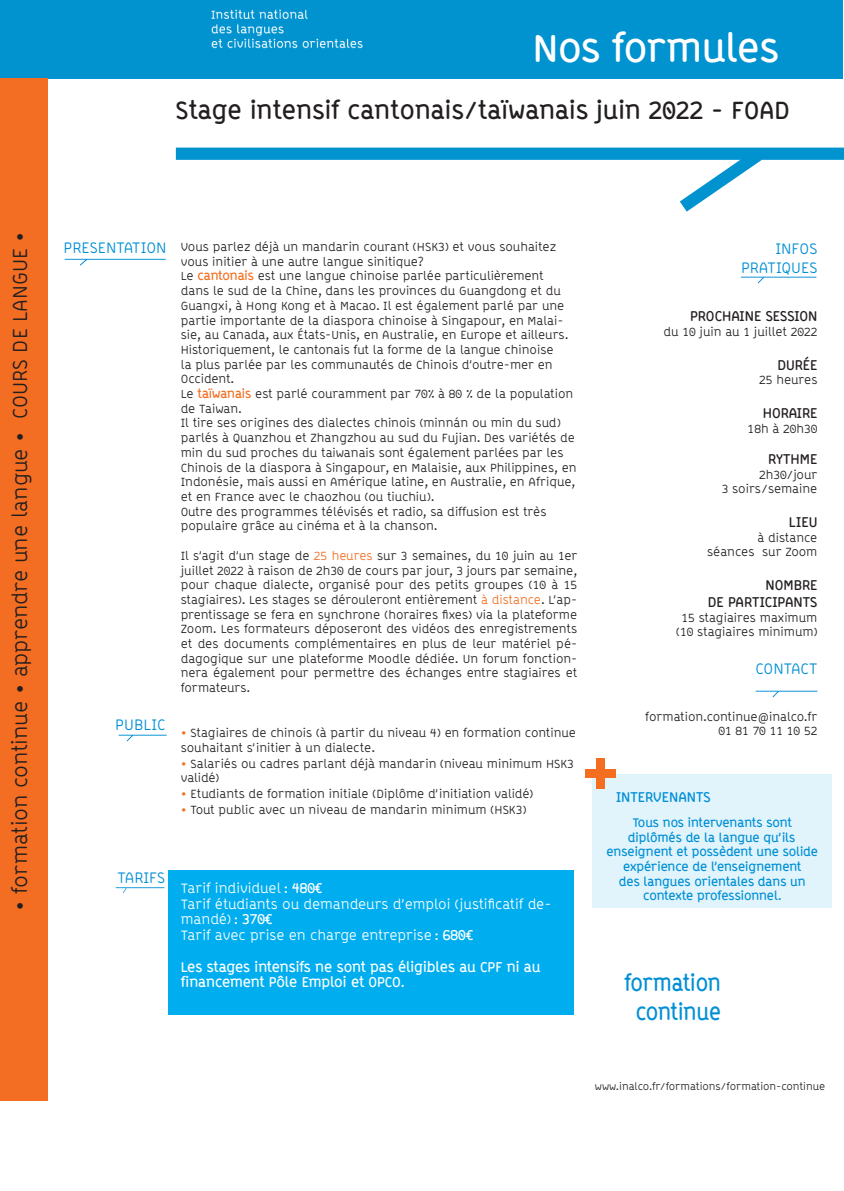
<style>
.page{position:relative;width:844px;height:1191px;background:#fff}
.page>*{position:absolute;margin:0;border:0;box-sizing:border-box;transform-origin:0 0}
.TITRAGE_DU_SÉMINAIRE{font:700 38.5px "ABB Line";color:#fff}
.TITRAGE_DU_SÉMINAIRE-2{font:700 24.5px "ABB Line";letter-spacing:.01em;color:#231f20}
.TITRAGE_DU_SÉMINAIRE-3{font:700 22.4px "ABB Line";letter-spacing:-.01em;color:#008fd5;scale:.91 1}
.t1{font:21px "ABB Line";color:#231f20}
.GAUCHE_-_OBJECTIFS{font:15.75px "ABB Line";color:#008fd5}
.DROITE_-_CONTACT__TA{font:15.75px/18.9px "ABB Line";color:#008fd5;text-align:right}
.TEXTE_COURANT_AVEC_R{font:14px/15.8px "ABB Line";color:#fff}
.TEXTE_COURANT_AVEC_R-2{font:700 14px/15.8px "ABB Line";color:#fff}
.TEXTE_COURANT{font:700 14px/16.8px "ABB Line";color:#231f20;text-align:right}
.TEXTE_COURANT_AVEC_R-3{font:700 14px "ABB Line";color:#008fd5}
.TEXTE_COURANT_AVEC_R-4{font:12.25px/14.7px "ABB Line";color:#231f20}
.TEXTE_COURANT-2{font:12.25px "ABB Line";color:#231f20}
.TITRE_INTERVENANT{font:700 12.25px/14.7px "ABB Line";color:#008fd5;text-align:center}
.TEXTE_COURANT-3{font:10.5px "ABB Line";color:#231f20}
.s1{font-weight:700;color:#f36e21}
.s2{color:#f36e21}
.s3{color:#f36e22}
.s4{font-weight:700}
</style>
<div class="page">
<div style="left:168px;top:870px;width:405px;height:144px;background:#00aeef"></div>
<div style="left:592px;top:774px;width:240px;height:133px;background:#e1f4fc"></div>
<svg style="left:755px;top:690px;width:62px;height:7px"></svg>
<div style="left:596px;top:758px;width:8px;height:31px;background:#f36e21"></div>
<div style="left:585px;top:769px;width:31px;height:9px;background:#f36e21"></div>
<svg style="left:741px;top:277px;width:75px;height:6px"></svg>
<svg style="left:118px;top:734px;width:49px;height:7px"></svg>
<div style="left:0;top:0;width:841px;height:79px;background:#0093d0"></div>
<img style="left:211px;top:9px;width:152px;height:40px">
<div style="left:176px;top:148px;width:667px;height:12px;background:#0093d0"></div>
<svg style="left:666px;top:147px;width:108px;height:65px"></svg>
<div style="left:0;top:79px;width:48px;height:1022px;background:#f36e22"></div>
<svg style="left:116px;top:887px;width:48px;height:6px"></svg>
<svg style="left:65px;top:259px;width:101px;height:6px"></svg>
<p class="TITRAGE_DU_SÉMINAIRE" style="left:532px;top:26px;width:248px">Nos formules</p>
<p class="TITRAGE_DU_SÉMINAIRE-2" style="left:176px;top:95px;width:615px">Stage intensif cantonais/taïwanais juin 2022 - FOAD</p>
<p class="t1" style="left:8px;top:910px;width:681px;rotate:-90deg">• formation continue • apprendre une langue • COURS DE LANGUE •</p>
<p class="GAUCHE_-_OBJECTIFS" style="left:64px;top:239px;width:104px">PRESENTATION</p>
<p class="GAUCHE_-_OBJECTIFS" style="left:115px;top:716px;width:52px">PUBLIC</p>
<p class="TEXTE_COURANT_AVEC_R-4" style="left:181px;top:239px;width:377px">Vous parlez déjà un mandarin courant (HSK3) et vous souhaitez vous initier à une autre langue sinitique?</p>
<p class="TEXTE_COURANT_AVEC_R-4" style="left:181px;top:269px;width:389px">Le <span class="s1">cantonais</span> est une langue chinoise parlée particulièrement dans le sud de la Chine, dans les provinces du Guangdong et du Guangxi, à Hong Kong et à Macao. Il est également parlé par une partie importante de la diaspora chinoise à Singapour, en Malai&shy;sie, au Canada, aux États-Unis, en Australie, en Europe et ailleurs.<br>Historiquement, le cantonais fut la forme de la langue chinoise<br>la plus parlée par les communautés de Chinois d’outre-mer en Occident.</p>
<p class="TEXTE_COURANT_AVEC_R-4" style="left:181px;top:386px;width:394px">Le <span class="s1">taïwanais</span> est parlé couramment par 70% à 80 % de la population de Taiwan.</p>
<p class="TEXTE_COURANT_AVEC_R-4" style="left:181px;top:416px;width:397px">Il tire ses origines des dialectes chinois (minnán ou min du sud) parlés à Quanzhou et Zhangzhou au sud du Fujian. Des variétés de min du sud proches du taiwanais sont également parlées par les Chinois de la diaspora à Singapour, en Malaisie, aux Philippines, en Indonésie, mais aussi en Amérique latine, en Australie, en Afrique, et en France avec le chaozhou (ou tiuchiu).</p>
<p class="TEXTE_COURANT_AVEC_R-4" style="left:181px;top:504px;width:367px">Outre des programmes télévisés et radio, sa diffusion est très populaire grâce au cinéma et à la chanson.</p>
<p class="TEXTE_COURANT_AVEC_R-4" style="left:181px;top:548px;width:398px;text-align:justify">Il s’agit d’un stage de <span class="s2">25 heures</span> sur 3 semaines, du 10 juin au 1er juillet 2022 à raison de 2h30 de cours par jour, 3 jours par semaine, pour chaque dialecte, organisé pour des petits groupes (10 à 15 stagiaires). Les stages se dérouleront entièrement <span class="s2">à distance</span>. L’ap&shy;prentissage se fera en synchrone (horaires fixes) via la plateforme Zoom. Les formateurs déposeront des vidéos des enregistrements et des documents complémentaires en plus de leur matériel pé&shy;dagogique sur une plateforme Moodle dédiée. Un forum fonction&shy;nera également pour permettre des échanges entre stagiaires et formateurs.</p>
<p class="TEXTE_COURANT_AVEC_R-4" style="left:181px;top:726px;width:396px"><span class="s3">•</span> Stagiaires de chinois (à partir du niveau 4) en formation continue souhaitant s’initier à un dialecte.</p>
<p class="TEXTE_COURANT_AVEC_R-4" style="left:181px;top:756px;width:394px"><span class="s3">•</span> Salariés ou cadres parlant déjà mandarin (niveau minimum HSK3 validé)</p>
<p class="TEXTE_COURANT_AVEC_R-4" style="left:181px;top:786px;width:354px"><span class="s3">•</span> Etudiants de formation initiale (Diplôme d’initiation validé)</p>
<p class="TEXTE_COURANT_AVEC_R-4" style="left:181px;top:802px;width:347px"><span class="s3">•</span> Tout public avec un niveau de mandarin minimum (HSK3)</p>
<p class="GAUCHE_-_OBJECTIFS" style="left:118px;top:868px;width:49px">TARIFS</p>
<p class="TEXTE_COURANT_AVEC_R" style="left:181px;top:880px;width:143px">Tarif individuel : <span class="s4">480€</span></p>
<p class="TEXTE_COURANT_AVEC_R" style="left:181px;top:896px;width:372px">Tarif étudiants ou demandeurs d’emploi (justificatif de&shy;mandé) : <span class="s4">370€</span></p>
<p class="TEXTE_COURANT_AVEC_R" style="left:181px;top:927px;width:294px">Tarif avec prise en charge entreprise : <span class="s4">680€</span></p>
<p class="TEXTE_COURANT_AVEC_R-2" style="left:181px;top:958px;width:361px">Les stages intensifs ne sont pas éligibles au CPF ni au financement Pôle Emploi et OPCO.</p>
<p class="DROITE_-_CONTACT__TA" style="left:740px;top:239px;width:78px">INFOS<br>PRATIQUES</p>
<p class="TEXTE_COURANT" style="left:689px;top:308px;width:129px">PROCHAINE SESSION</p>
<p class="TEXTE_COURANT-2" style="left:663px;top:325px;width:155px">du 10 juin au 1 juillet 2022</p>
<p class="TEXTE_COURANT" style="left:777px;top:356px;width:41px">DURÉE</p>
<p class="TEXTE_COURANT-2" style="left:759px;top:373px;width:60px">25 heures</p>
<p class="TEXTE_COURANT" style="left:762px;top:404px;width:56px">HORAIRE</p>
<p class="TEXTE_COURANT-2" style="left:747px;top:421px;width:71px">18h à 20h30</p>
<p class="TEXTE_COURANT" style="left:768px;top:451px;width:51px">RYTHME</p>
<p class="TEXTE_COURANT-2" style="left:758px;top:467px;width:60px">2h30/jour</p>
<p class="TEXTE_COURANT-2" style="left:721px;top:482px;width:97px">3 soirs/semaine</p>
<p class="TEXTE_COURANT" style="left:788px;top:514px;width:30px">LIEU</p>
<p class="TEXTE_COURANT-2" style="left:757px;top:530px;width:62px">à distance</p>
<p class="TEXTE_COURANT-2" style="left:707px;top:545px;width:112px">séances sur Zoom</p>
<p class="TEXTE_COURANT" style="left:707px;top:577px;width:111px">NOMBRE<br>DE PARTICIPANTS</p>
<p class="TEXTE_COURANT-2" style="left:681px;top:610px;width:137px">15 stagiaires maximum</p>
<p class="TEXTE_COURANT-2" style="left:676px;top:625px;width:143px">(10 stagiaires minimum)</p>
<p class="DROITE_-_CONTACT__TA" style="left:755px;top:659px;width:63px">CONTACT</p>
<p class="TEXTE_COURANT-2" style="left:645px;top:709px;width:173px">formation.continue@inalco.fr</p>
<p class="TEXTE_COURANT-2" style="left:718px;top:724px;width:100px">01 81 70 11 10 52</p>
<p class="TEXTE_COURANT_AVEC_R-3" style="left:616px;top:788px;width:96px">INTERVENANTS</p>
<p class="TITRE_INTERVENANT" style="left:606px;top:815px;width:213px">Tous nos intervenants sont diplômés de la langue qu’ils enseignent et possèdent une solide expérience de l’enseignement<br>des langues orientales dans un contexte professionnel.</p>
<p class="TITRAGE_DU_SÉMINAIRE-3" style="left:624px;top:969px;width:107px">formation</p>
<p class="TITRAGE_DU_SÉMINAIRE-3" style="left:635px;top:999px;width:95px">continue</p>
<p class="TEXTE_COURANT-3" style="left:594px;top:1080px;width:231px">www.inalco.fr/formations/formation-continue</p>
</div>
